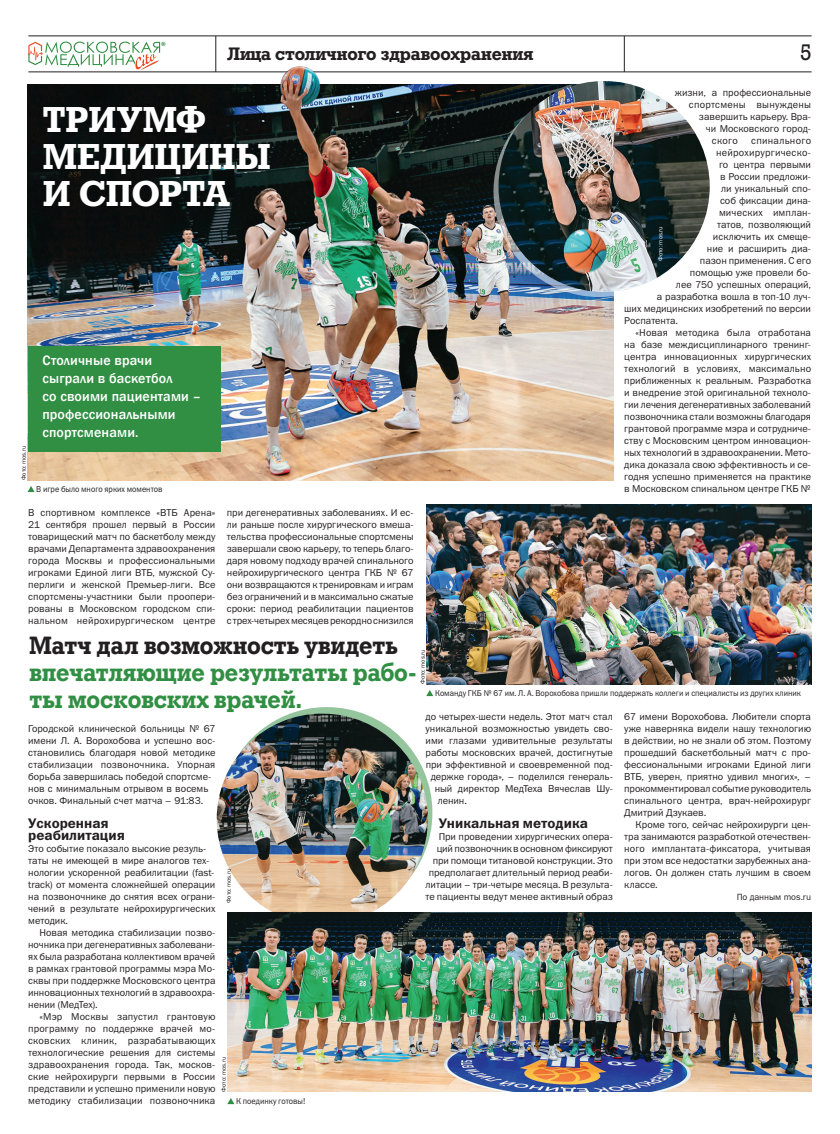
<style>
.page{position:relative;width:840px;height:1134px;background:#fff}
.page>*{position:absolute;margin:0;border:0;box-sizing:border-box;transform-origin:0 0}
._01_ZAG_BIG{font:700 36px/37px "Geo Slb 712 Md BT";letter-spacing:.015em;color:#fff}
.VINOS{font:700 25px/27px "Geo Slb 712 Md BT";color:#318f43;scale:.95 1}
.t1{font:22.5px "Geo Slb 712 Md BT";color:#231f20}
._01_рубрика{font:700 18px "Geo Slb 712 Md BT";color:#231f20}
._02_LID_BIG{font:500 14px/18px "Franklin Gothic";letter-spacing:.01em;color:#fff}
._05_PODZAG{font:14px/12px "Franklin Gothic Demi ITC";color:#231f20}
._03_TEXT2{font:10px/12px "Franklin Gothic Book ITC";color:#231f20;text-align:justify}
._03_ТХТ{font:10px/12px "Franklin Gothic Book ITC";color:#231f20}
._03_ТХТ-2{font:10px "Franklin Gothic Book ITC";letter-spacing:.025em;color:#231f20}
._03_ТХТ-3{font:10px "Franklin Gothic Book ITC";letter-spacing:.02em;color:#231f20}
._03_TEXT2-2{font:9px "Franklin Gothic Book ITC";color:#231f20}
._04_PODPIS_FOTO{font:8.5px "Franklin Gothic Book ITC";color:#231f20;scale:.94 1}
.FOTO{font:6px "Franklin Gothic Book ITC";color:#231f20}
.FOTO-2{font:6px "Franklin Gothic Book ITC";color:#fff}
.t2{font:6px "Franklin Gothic Demi ITC";color:#318f43}
.s1{color:#231f20}
</style>
<div class="page">
<hr style="left:28px;top:36px;width:783px;height:1px;background:#231f20">
<hr style="left:28px;top:72px;width:783px;height:1px;background:#231f20">
<hr style="left:215px;top:36px;width:1px;height:36px;background:#231f20">
<hr style="left:623px;top:36px;width:1px;height:36px;background:#231f20">
<svg style="left:28px;top:42px;width:132px;height:28px"></svg>
<svg style="left:221px;top:707px;width:211px;height:211px;fill:#94c59d"></svg>
<img style="left:216px;top:714px;width:211px;height:210px;border-radius:105px">
<img style="left:28px;top:84px;width:585px;height:396px">
<svg style="left:27px;top:486px;width:8px;height:6px"></svg>
<img style="left:227px;top:913px;width:584px;height:179px">
<svg style="left:227px;top:1098px;width:7px;height:6px"></svg>
<svg style="left:426px;top:690px;width:7px;height:6px"></svg>
<div style="left:28px;top:346px;width:192px;height:106px;background:#318f43"></div>
<svg style="left:493px;top:86px;width:211px;height:211px"></svg>
<img style="left:498px;top:81px;width:211px;height:211px;border-radius:105px">
<img style="left:426px;top:504px;width:385px;height:180px">
<img style="left:277px;top:66px;width:45px;height:44px">
<p class="t2" style="left:161px;top:40px;width:6px">®</p>
<p class="_01_рубрика" style="left:227px;top:42px;width:308px">Лица столичного здравоохранения</p>
<p class="_01_ZAG_BIG" style="left:43px;top:103px;width:228px">ТРИУМФ<br>МЕДИЦИНЫ<br>И СПОРТА</p>
<p class="FOTO" style="left:20px;top:480px;width:36px;rotate:-90deg">Фото: mos.ru</p>
<p class="_02_LID_BIG" style="left:42px;top:351px;width:160px">Столичные врачи сыграли в баскетбол<br>со своими пациентами – профессиональными спортсменами.</p>
<p class="_04_PODPIS_FOTO" style="left:36px;top:484px;width:136px">В игре было много ярких моментов</p>
<p class="_03_ТХТ" style="left:28px;top:506px;width:189px;text-align:justify">В спортивном комплексе «ВТБ Арена» 21 сентября прошел первый в России товарищеский матч по баскетболу между врачами Департамента здравоохранения города Москвы и профессиональными игроками Единой лиги ВТБ, мужской Су&shy;перлиги и женской Премьер-лиги. Все спортсмены-участники были проопери&shy;рованы в Московском городском спи&shy;нальном нейрохирургическом центре</p>
<p class="_03_TEXT2" style="left:227px;top:506px;width:188px">при дегенеративных заболеваниях. И ес&shy;ли раньше после хирургического вмеша&shy;тельства профессиональные спортсмены завершали свою карьеру, то теперь благо&shy;даря новому подходу врачей спинального нейрохирургического центра ГКБ № 67 они возвращаются к тренировкам и играм без ограничений и в максимально сжатые сроки: период реабилитации пациентов с трех-четырех месяцев рекордно снизился</p>
<h3 class="t1" style="left:800px;top:38px;width:13px">5</h3>
<p class="_03_ТХТ" style="left:674px;top:86px;width:137px">жизни, а профессиональные</p>
<p class="_03_ТХТ-2" style="left:688px;top:98px;width:123px">спортсмены вынуждены</p>
<p class="_03_ТХТ" style="left:698px;top:110px;width:114px">завершить карьеру. Вра-</p>
<p class="_03_ТХТ" style="left:705px;top:122px;width:107px">чи Московского город-</p>
<p class="_03_ТХТ" style="left:711px;top:134px;width:27px">ского</p>
<p class="_03_ТХТ-2" style="left:750px;top:134px;width:61px">спинального</p>
<p class="_03_ТХТ-2" style="left:715px;top:146px;width:97px">нейрохирургическо-</p>
<p class="_03_ТХТ" style="left:718px;top:158px;width:93px">го центра первыми</p>
<p class="_03_ТХТ" style="left:719px;top:170px;width:93px">в России предложи-</p>
<p class="_03_ТХТ" style="left:720px;top:182px;width:92px">ли уникальный спо-</p>
<p class="_03_ТХТ" style="left:719px;top:194px;width:93px">соб фиксации дина-</p>
<p class="_03_ТХТ-3" style="left:718px;top:206px;width:94px">мических имплан-</p>
<p class="_03_ТХТ" style="left:716px;top:218px;width:95px">татов, позволяющий</p>
<p class="_03_ТХТ" style="left:712px;top:230px;width:100px">исключить их смеще-</p>
<p class="_03_ТХТ" style="left:706px;top:242px;width:106px">ние и расширить диа-</p>
<p class="_03_ТХТ" style="left:699px;top:254px;width:112px">пазон применения. С его</p>
<p class="_03_ТХТ" style="left:689px;top:266px;width:123px">помощью уже провели бо-</p>
<p class="_03_ТХТ" style="left:675px;top:278px;width:137px">лее 750 успешных операций,</p>
<p class="_03_ТХТ" style="left:656px;top:290px;width:156px">а разработка вошла в топ-10 луч-</p>
<p class="_03_ТХТ" style="left:624px;top:302px;width:188px">ших медицинских изобретений по версии</p>
<p class="_03_ТХТ" style="left:624px;top:314px;width:55px">Роспатента.</p>
<p class="_03_TEXT2" style="left:624px;top:326px;width:188px;text-indent:11px">«Новая методика была отработана на базе междисциплинарного тренинг&shy;центра инновационных хирургических технологий в условиях, максимально приближенных к реальным. Разработка и внедрение этой оригинальной техноло&shy;гии лечения дегенеративных заболеваний позвоночника стали возможны благодаря грантовой программе мэра и сотрудниче&shy;ству с Московским центром инновацион&shy;ных технологий в здравоохранении. Мето&shy;дика доказала свою эффективность и се&shy;годня успешно применяется на практике в Московском спинальном центре ГКБ №</p>
<p class="FOTO-2" style="left:656px;top:261px;width:36px;rotate:-90deg">Фото: mos.ru</p>
<p class="VINOS" style="left:29px;top:632px;width:408px"><span class="s1">Матч дал возможность увидеть </span>впечатляющие результаты рабо&shy;ты московских врачей.</p>
<p class="FOTO" style="left:418px;top:684px;width:36px;rotate:-90deg">Фото: mos.ru</p>
<p class="_04_PODPIS_FOTO" style="left:435px;top:688px;width:390px">Команду ГКБ № 67 им. Л. А. Ворохобова пришли поддержать коллеги и специалисты из других клиник</p>
<p class="_03_TEXT2" style="left:624px;top:710px;width:188px">67 имени Ворохобова. Любители спорта уже наверняка видели нашу технологию в действии, но не знали об этом. Поэтому прошедший баскетбольный матч с про&shy;фессиональными игроками Единой лиги ВТБ, уверен, приятно удивил многих», – прокомментировал событие руководитель спинального центра, врач-нейрохирург Дмитрий Дзукаев.</p>
<p class="_03_TEXT2" style="left:624px;top:818px;width:188px;text-indent:11px">Кроме того, сейчас нейрохирурги цен&shy;тра занимаются разработкой отечествен&shy;ного имплантата-фиксатора, учитывая при этом все недостатки зарубежных ана&shy;логов. Он должен стать лучшим в своем классе.</p>
<p class="_03_TEXT2-2" style="left:736px;top:891px;width:76px">По данным mos.ru</p>
<p class="_03_TEXT2" style="left:425px;top:710px;width:189px">до четырех-шести недель. Этот матч стал</p>
<p class="_03_TEXT2" style="left:425px;top:722px;width:189px">уникальной возможностью увидеть сво-</p>
<p class="_03_TEXT2" style="left:425px;top:734px;width:189px">ими глазами удивительные результаты</p>
<p class="_03_TEXT2" style="left:425px;top:746px;width:189px">работы московских врачей, достигнутые</p>
<p class="_03_TEXT2" style="left:425px;top:758px;width:189px">при эффективной и своевременной под-</p>
<p class="_03_TEXT2" style="left:430px;top:770px;width:184px">держке города», – поделился генераль-</p>
<p class="_03_TEXT2" style="left:434px;top:782px;width:180px">ный директор МедТеха Вячеслав Шу-</p>
<p class="_03_TEXT2" style="left:437px;top:794px;width:31px">ленин.</p>
<p class="_05_PODZAG" style="left:438px;top:818px;width:151px">Уникальная методика</p>
<p class="_03_ТХТ" style="left:425px;top:830px;width:189px;text-align:right">При проведении хирургических опера&shy;ций позвоночник в основном фиксируют при помощи титановой конструкции. Это предполагает длительный период реаби&shy;литации – три-четыре месяца. В результа&shy;те пациенты ведут менее активный образ</p>
<p class="_03_ТХТ" style="left:28px;top:722px;width:189px">Городской клинической больницы № 67 имени Л. А. Ворохобова и успешно вос&shy;становились благодаря новой методике стабилизации позвоночника. Упорная борьба завершилась победой спортсме&shy;нов с минимальным отрывом в восемь очков. Финальный счет матча – 91:83.</p>
<p class="_05_PODZAG" style="left:28px;top:818px;width:98px">Ускоренная реабилитация</p>
<p class="_03_ТХТ" style="left:28px;top:842px;width:189px">Это событие показало высокие резуль&shy;таты не имеющей в мире аналогов тех&shy;нологии ускоренной реабилитации (fast&shy;track) от момента сложнейшей операции на позвоночнике до снятия всех ограни&shy;чений в результате нейрохирургических методик.</p>
<p class="_03_TEXT2" style="left:28px;top:926px;width:189px;text-indent:11px">Новая методика стабилизации позво&shy;ночника при дегенеративных заболевани&shy;ях была разработана коллективом врачей в рамках грантовой программы мэра Мо&shy;сквы при поддержке Московского центра инновационных технологий в здравоохра&shy;нении (МедТех).</p>
<p class="_03_TEXT2" style="left:28px;top:1010px;width:189px;text-indent:11px">«Мэр Москвы запустил грантовую программу по поддержке врачей мо&shy;сковских клиник, разрабатывающих технологические решения для системы здравоохранения города. Так, москов&shy;ские нейрохирурги первыми в России представили и успешно применили новую методику стабилизации позвоночника</p>
<p class="FOTO" style="left:225px;top:903px;width:36px;rotate:-90deg">Фото: mos.ru</p>
<p class="FOTO" style="left:220px;top:1091px;width:36px;rotate:-90deg">Фото: mos.ru</p>
<p class="_04_PODPIS_FOTO" style="left:236px;top:1096px;width:75px">К поединку готовы!</p>
</div>
